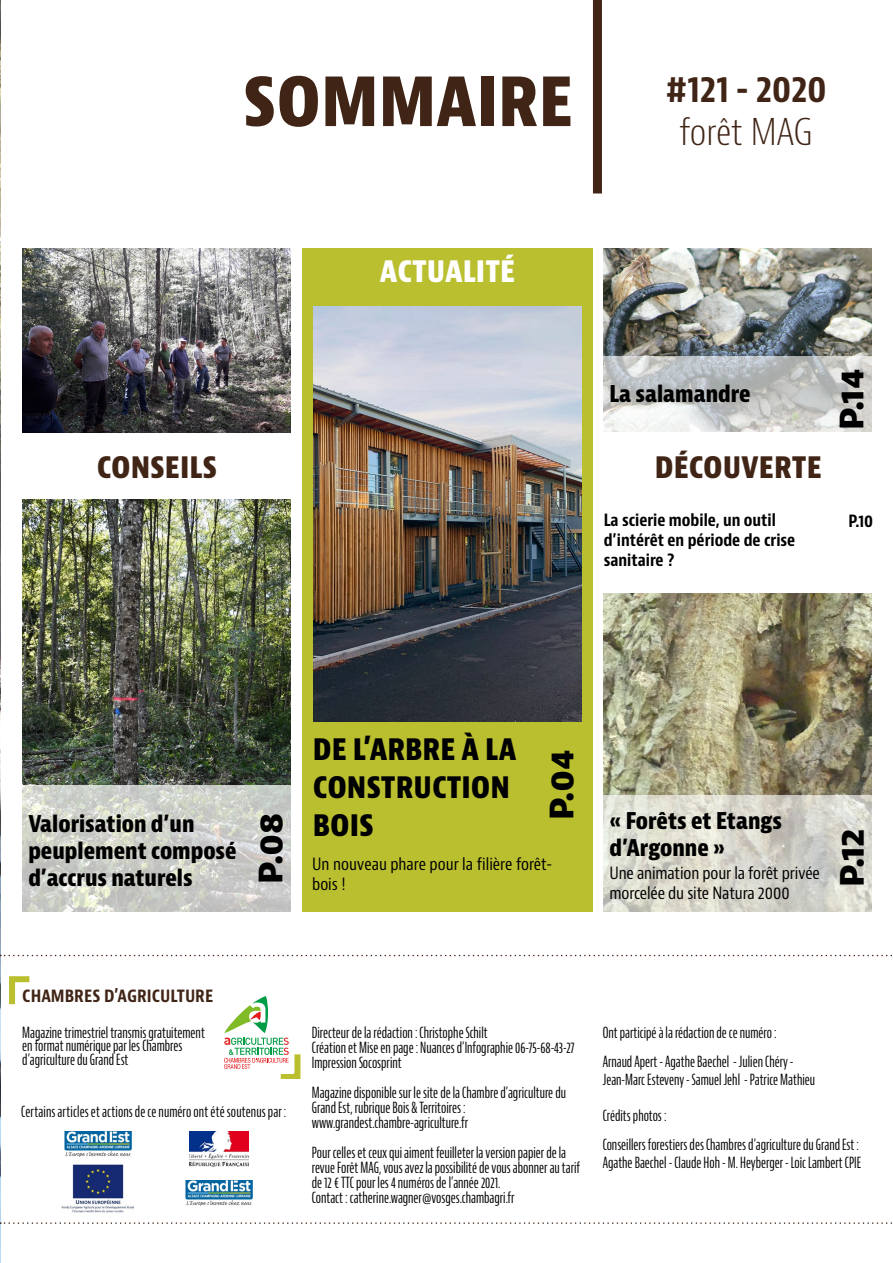
<style>
.page{position:relative;width:893px;height:1263px;background:#fff}
.page>*{position:absolute;margin:0;border:0;box-sizing:border-box;transform-origin:0 0}
.t1{font:700 condensed 72px "Bernina Sans";color:#402516}
.t2{font:700 condensed 36px "Bernina Sans";letter-spacing:-.01em;color:#402516}
.t3{font:300 condensed 36px "Bernina Sans";letter-spacing:-.01em;color:#402516}
.t4{font:700 condensed 31.5px/37.8px "Bernina Sans";color:#000}
.t5{font:700 condensed 31.5px "Bernina Sans";color:#402516}
.t6{font:800 31.5px "Bernina Sans";color:#000}
.t7{font:700 condensed 31.5px "Bernina Sans";color:#fff}
.t8{font:700 condensed 22.5px/27px "Bernina Sans";color:#000}
.t9{font:700 condensed 18px "Bernina Sans";color:#402516}
.t10{font:condensed 16.5px/19.8px "Bernino Sans";letter-spacing:-.01em;color:#000}
.t11{font:700 condensed 16.5px/19.8px "Bernino Sans";color:#000}
.t12{font:extra-condensed 15px/15px "Bernino Sans";color:#000}
</style>
<div class="page">
<img style="left:0;top:0;width:1px;height:1263px">
<img style="left:604px;top:593px;width:267px;height:202px">
<img style="left:22px;top:499px;width:268px;height:286px">
<img style="left:22px;top:249px;width:269px;height:183px">
<svg style="left:603px;top:795px;width:269px;height:117px;background:#d8d7cc"></svg>
<svg style="left:22px;top:785px;width:269px;height:126px;background:#ced0ca"></svg>
<img style="left:604px;top:249px;width:267px;height:107px">
<svg style="left:603px;top:356px;width:269px;height:76px;background:#c9cccb"></svg>
<div style="left:302px;top:248px;width:291px;height:663px;background:#babf2f"></div>
<img style="left:314px;top:306px;width:267px;height:415px">
<div style="left:593px;top:0;width:9px;height:193px;background:#402516"></div>
<svg style="left:0;top:955px;width:893px;height:1px"></svg>
<svg style="left:0;top:1222px;width:893px;height:2px"></svg>
<img style="left:61px;top:1164px;width:74px;height:49px">
<img style="left:64px;top:1131px;width:67px;height:25px">
<img style="left:185px;top:1180px;width:67px;height:25px">
<img style="left:189px;top:1131px;width:60px;height:35px">
<svg style="left:9px;top:976px;width:21px;height:29px"></svg>
<svg style="left:224px;top:996px;width:77px;height:83px"></svg>
<h1 class="t1" style="left:243px;top:56px;width:332px">SOMMAIRE</h1>
<h2 class="t2" style="left:665px;top:67px;width:163px">#121 - 2020</h2>
<h2 class="t3" style="left:679px;top:110px;width:135px">forêt MAG</h2>
<h3 class="t5" style="left:97px;top:447px;width:122px">CONSEILS</h3>
<h3 class="t7" style="left:380px;top:251px;width:137px">ACTUALITÉ</h3>
<h3 class="t8" style="left:610px;top:381px;width:143px">La salamandre</h3>
<h3 class="t5" style="left:655px;top:447px;width:168px">DÉCOUVERTE</h3>
<h3 class="t6" style="left:831px;top:430px;width:63px;rotate:-90deg">P.14</h3>
<p class="t11" style="left:604px;top:511px;width:193px">La scierie mobile, un outil d’intérêt en période de crise sanitaire ?</p>
<p class="t11" style="left:848px;top:511px;width:26px">P.10</p>
<h3 class="t8" style="left:28px;top:811px;width:210px">Valorisation d’un peuplement composé d’accrus naturels</h3>
<h3 class="t6" style="left:250px;top:884px;width:73px;rotate:-90deg">P.08</h3>
<h3 class="t4" style="left:313px;top:730px;width:205px">DE L’ARBRE À LA<br>CONSTRUCTION<br>BOIS</h3>
<h3 class="t6" style="left:541px;top:820px;width:72px;rotate:-90deg">P.04</h3>
<p class="t10" style="left:312px;top:854px;width:241px">Un nouveau phare pour la filière forêt&shy;bois !</p>
<h3 class="t8" style="left:610px;top:808px;width:174px">« Forêts et Etangs d’Argonne »</h3>
<p class="t10" style="left:610px;top:864px;width:212px">Une animation pour la forêt privée morcelée du site Natura 2000</p>
<h3 class="t6" style="left:831px;top:887px;width:60px;rotate:-90deg">P.12</h3>
<p class="t9" style="left:22px;top:984px;width:193px">CHAMBRES D’AGRICULTURE</p>
<p class="t12" style="left:22px;top:1026px;width:184px;line-height:13.5px">Magazine trimestriel transmis gratuitement en format numérique par les Chambres d’agriculture du Grand Est</p>
<p class="t12" style="left:312px;top:1025px;width:264px">Directeur de la rédaction : Christophe Schilt<br>Création et Mise en page : Nuances d’Infographie 06-75-68-43-27<br>Impression Socosprint</p>
<p class="t12" style="left:312px;top:1085px;width:256px">Magazine disponible sur le site de la Chambre d’agriculture du<br>Grand Est, rubrique Bois &amp; Territoires : www.grandest.chambre-agriculture.fr</p>
<p class="t12" style="left:312px;top:1145px;width:270px">Pour celles et ceux qui aiment feuilleter la version papier de la revue Forêt MAG, vous avez la possibilité de vous abonner au tarif de 12 € TTC pour les 4 numéros de l’année 2021.<br>Contact : catherine.wagner@vosges.chambagri.fr</p>
<p class="t12" style="left:21px;top:1104px;width:267px">Certains articles et actions de ce numéro ont été soutenus par :</p>
<p class="t12" style="left:603px;top:1019px;width:192px;line-height:28.8px">Ont participé à la rédaction de ce numéro :<br>Arnaud Apert - Agathe Baechel - Julien Chéry -</p>
<p class="t12" style="left:603px;top:1072px;width:214px">Jean-Marc Esteveny - Samuel Jehl - Patrice Mathieu</p>
<p class="t12" style="left:603px;top:1101px;width:258px;line-height:28.8px">Crédits photos :<br>Conseillers forestiers des Chambres d’agriculture du Grand Est :</p>
<p class="t12" style="left:603px;top:1155px;width:260px">Agathe Baechel - Claude Hoh - M. Heyberger - Loîc Lambert CPIE</p>
</div>
